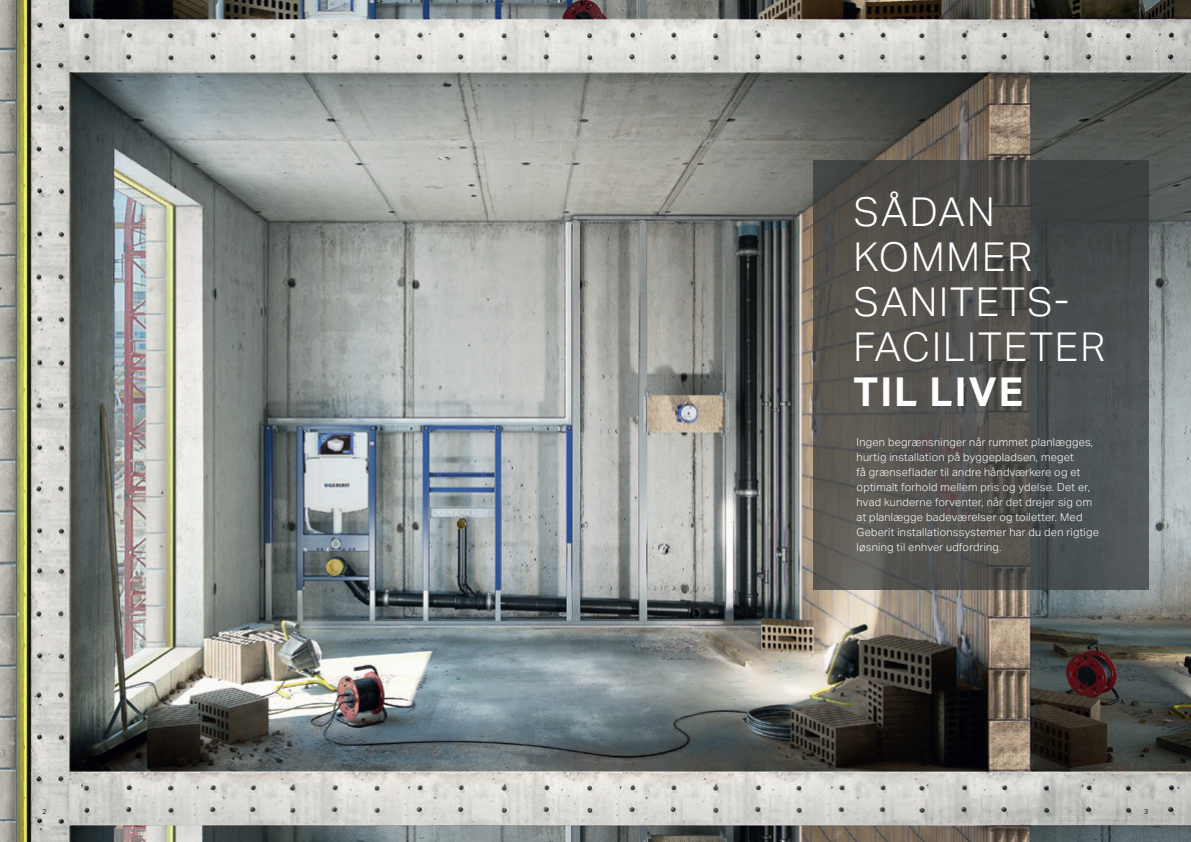
<style>
.page{position:relative;width:1191px;height:842px;background:#fff}
.page>*{position:absolute;margin:0;border:0;box-sizing:border-box;transform-origin:0 0}
.t1{font:300 40px/45px "Aktiv Grotesk Geberit";letter-spacing:.05em;color:#fff}
.t2{font:700 40px "Aktiv Grotesk Geberit";letter-spacing:.05em;color:#fff}
.t3{font:300 11px/15px "Aktiv Grotesk Geberit";letter-spacing:.025em;color:#fff}
.t4{font:7px "Aktiv Grotesk Geberit";color:#231f20}
</style>
<div class="page">
<img style="left:0;top:0;width:1191px;height:842px">
<svg style="left:813px;top:160px;width:335px;height:429px;background:#4f504d"></svg>
<h1 class="t1" style="left:853px;top:190px;width:253px">SÅDAN<br>KOMMER<br>SANITETS-<br>FACILITETER</h1>
<h1 class="t2" style="left:853px;top:367px;width:171px">TIL LIVE</h1>
<p class="t3" style="left:856px;top:435px;width:244px">Ingen begrænsninger når rummet planlægges, hurtig installation på byggepladsen, meget<br>få grænseflader til andre håndværkere og et optimalt forhold mellem pris og ydelse. Det er, hvad kunderne forventer, når det drejer sig om at planlægge badeværelser og toiletter. Med Geberit installationssystemer har du den rigtige løsning til enhver udfordring.</p>
<p class="t4" style="left:43px;top:807px;width:6px">2</p>
<p class="t4" style="left:1144px;top:807px;width:6px">3</p>
</div>
